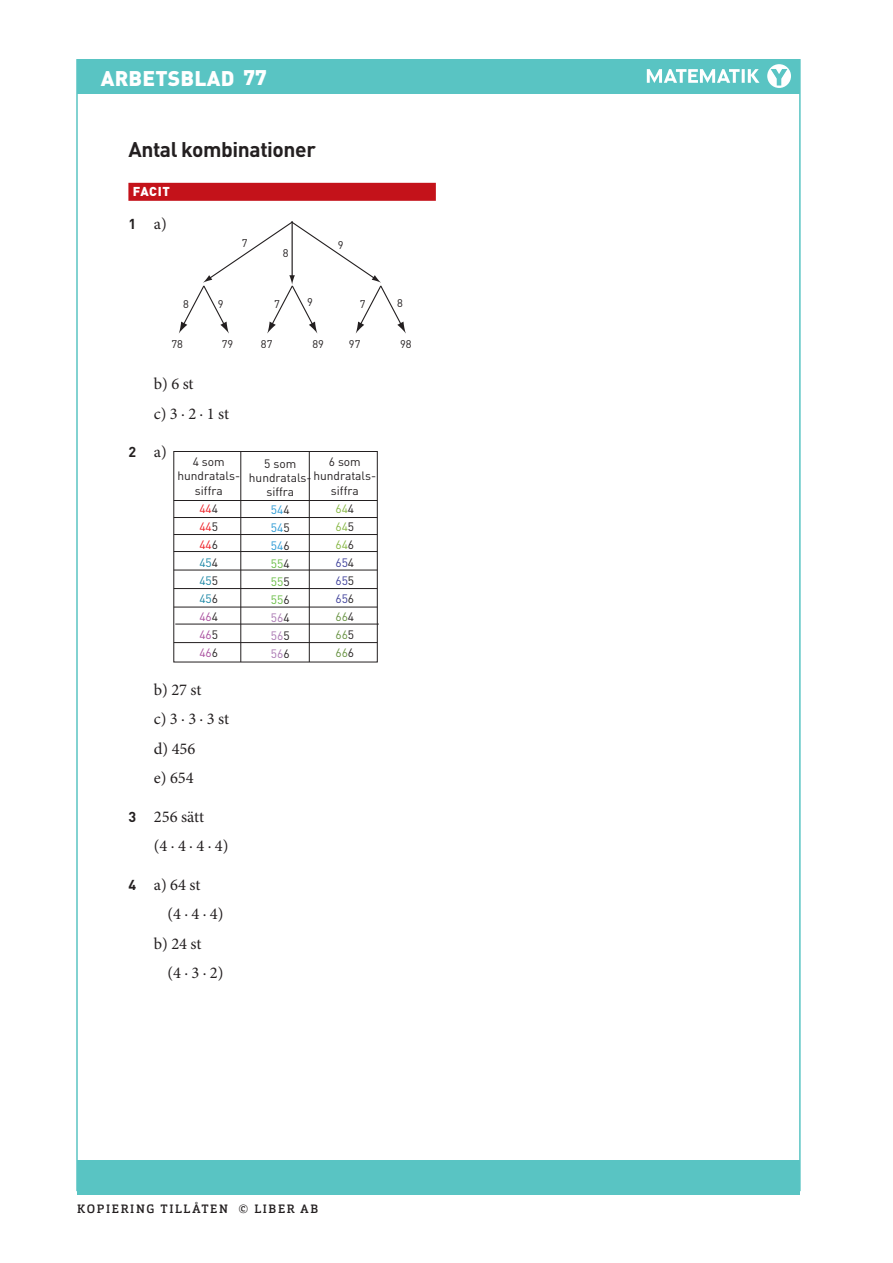
<style>
.page{position:relative;width:893px;height:1263px;background:#fff}
.page>*{position:absolute;margin:0;border:0;box-sizing:border-box;transform-origin:0 0}
.R_OH{font:700 21px "DIN Pro";letter-spacing:-.02em;color:#231f20}
.Antal_ratt{font:900 21px "DIN Pro";letter-spacing:.01em;color:#fff}
.t1{font:700 21px "Arial";color:#59c4c3}
.Uppgift{font:16.5px "Minion Pro";color:#231f20}
.Uppgift_luft_över{font:16.5px "Minion Pro";color:#231f20}
.R_Facit_2{font:900 12.75px "DIN Pro";letter-spacing:.055em;color:#fff}
.t2{font:12px/18px "DIN Pro";color:#231f20;text-align:center}
.t3{font:500 12px "Orgon Slab";letter-spacing:.14em;color:#231f20}
.t4{font:11.1px "DIN Pro";color:#231f20}
.s1{font-family:"DIN Pro";font-weight:700;font-size:14.25px}
.s2{color:#ee1d23}
.s3{color:#1a86a5}
.s4{color:#a94e9e}
.s5{color:#84b540}
.s6{color:#3e409a}
.s7{color:#65903e}
.s8{color:#2898d4}
.s9{color:#69bd45}
.s10{color:#a976b2}
</style>
<div class="page">
<div style="left:77px;top:59px;width:723px;height:34px;background:#59c4c3"></div>
<div style="left:77px;top:1160px;width:723px;height:34px;background:#59c4c3"></div>
<svg style="left:767px;top:64px;width:24px;height:24px"></svg>
<svg style="left:647px;top:69px;width:112px;height:14px"></svg>
<svg style="left:769px;top:68px;width:20px;height:18px"></svg>
<div style="left:128px;top:183px;width:308px;height:18px;background:#c4121a"></div>
<svg style="left:179px;top:221px;width:227px;height:113px"></svg>
<svg style="left:173px;top:451px;width:205px;height:212px"></svg>
<hr style="left:174px;top:500px;width:203px;height:1px;background:#231f20">
<hr style="left:174px;top:517px;width:203px;height:1px;background:#231f20">
<hr style="left:174px;top:534px;width:203px;height:1px;background:#231f20">
<hr style="left:174px;top:551px;width:203px;height:1px;background:#231f20">
<hr style="left:174px;top:570px;width:203px;height:1px;background:#231f20">
<hr style="left:174px;top:588px;width:203px;height:1px;background:#231f20">
<hr style="left:174px;top:607px;width:203px;height:1px;background:#231f20">
<hr style="left:175px;top:624px;width:204px;height:1px;background:#231f20">
<hr style="left:174px;top:642px;width:203px;height:1px;background:#231f20">
<hr style="left:240px;top:451px;width:1px;height:211px;background:#231f20">
<hr style="left:309px;top:451px;width:1px;height:211px;background:#231f20">
<p class="Antal_ratt" style="left:101px;top:64px;width:168px">ARBETSBLAD 77</p>
<h1 class="t1" style="left:772px;top:63px;width:16px">Y</h1>
<p class="R_OH" style="left:128px;top:135px;width:189px">Antal kombinationer</p>
<p class="R_Facit_2" style="left:133px;top:183px;width:39px">FACIT</p>
<p class="Uppgift_luft_över" style="left:128px;top:213px;width:40px"><span class="s1">1</span> a)</p>
<p class="t4" style="left:242px;top:236px;width:7px">7</p>
<p class="t4" style="left:283px;top:246px;width:7px">8</p>
<p class="t4" style="left:338px;top:238px;width:7px">9</p>
<p class="t4" style="left:307px;top:294px;width:7px">9</p>
<p class="t4" style="left:183px;top:296px;width:7px">8</p>
<p class="t4" style="left:218px;top:296px;width:7px">9</p>
<p class="t4" style="left:274px;top:296px;width:7px">7</p>
<p class="t4" style="left:360px;top:296px;width:7px">7</p>
<p class="t4" style="left:397px;top:295px;width:7px">8</p>
<p class="t4" style="left:171px;top:336px;width:13px">78</p>
<p class="t4" style="left:222px;top:336px;width:13px">79</p>
<p class="t4" style="left:261px;top:336px;width:13px">87</p>
<p class="t4" style="left:313px;top:336px;width:13px">89</p>
<p class="t4" style="left:349px;top:336px;width:13px">97</p>
<p class="t4" style="left:400px;top:336px;width:13px">98</p>
<p class="Uppgift" style="left:154px;top:373px;width:41px">b) 6 st</p>
<p class="Uppgift" style="left:154px;top:403px;width:77px">c) 3 ∙ 2 ∙ 1 st</p>
<p class="Uppgift_luft_över" style="left:128px;top:441px;width:40px"><span class="s1">2</span> a)</p>
<p class="t2" style="left:177px;top:454px;width:64px;line-height:14.4px">4 som hundratals&shy;siffra</p>
<p class="t2" style="left:199px;top:499px;width:20px;text-align:justify"><span class="s2">44</span>4<br><span class="s2">44</span>5<br><span class="s2">44</span>6<br><span class="s3">45</span>4<br><span class="s3">45</span>5<br><span class="s3">45</span>6<br><span class="s4">46</span>4<br><span class="s4">46</span>5<br><span class="s4">46</span>6</p>
<p class="t2" style="left:313px;top:454px;width:64px;line-height:14.4px">6 som hundratals&shy;siffra</p>
<p class="t2" style="left:335px;top:499px;width:20px;text-align:justify"><span class="s5">64</span>4<br><span class="s5">64</span>5<br><span class="s5">64</span>6<br><span class="s6">65</span>4<br><span class="s6">65</span>5<br><span class="s6">65</span>6<br><span class="s7">66</span>4<br><span class="s7">66</span>5<br><span class="s7">66</span>6</p>
<p class="t2" style="left:249px;top:455px;width:64px;line-height:14.4px">5 som hundratals&shy;siffra</p>
<p class="t2" style="left:271px;top:500px;width:20px;text-align:justify"><span class="s8">54</span>4<br><span class="s8">54</span>5<br><span class="s8">54</span>6<br><span class="s9">55</span>4<br><span class="s9">55</span>5<br><span class="s9">55</span>6<br><span class="s10">56</span>4<br><span class="s10">56</span>5<br><span class="s10">56</span>6</p>
<p class="Uppgift" style="left:154px;top:678px;width:49px">b) 27 st</p>
<p class="Uppgift" style="left:154px;top:708px;width:77px">c) 3 ∙ 3 ∙ 3 st</p>
<p class="Uppgift" style="left:154px;top:737px;width:43px">d) 456</p>
<p class="Uppgift" style="left:154px;top:767px;width:41px">e) 654</p>
<p class="Uppgift_luft_över" style="left:128px;top:805px;width:77px"><span class="s1">3</span> 256 sätt</p>
<p class="Uppgift" style="left:154px;top:835px;width:76px">(4 ∙ 4 ∙ 4 ∙ 4)</p>
<p class="Uppgift_luft_över" style="left:128px;top:873px;width:74px"><span class="s1">4</span> a) 64 st</p>
<p class="Uppgift" style="left:167px;top:903px;width:58px">(4 ∙ 4 ∙ 4)</p>
<p class="Uppgift" style="left:154px;top:932px;width:49px">b) 24 st</p>
<p class="Uppgift" style="left:167px;top:962px;width:58px">(4 ∙ 3 ∙ 2)</p>
<p class="t3" style="left:77px;top:1201px;width:243px">KOPIERING TILLÅTEN © LIBER AB</p>
</div>
